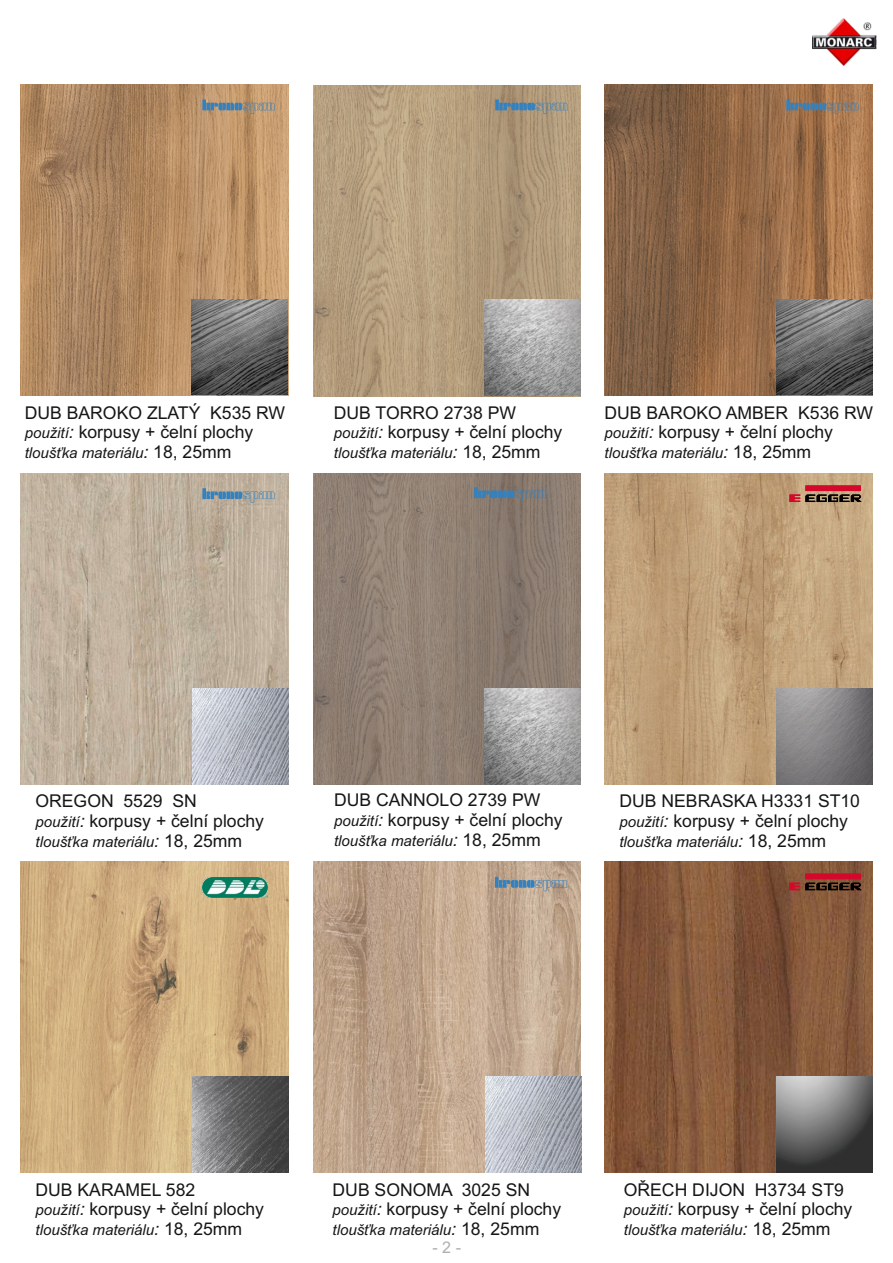
<style>
.page{position:relative;width:893px;height:1263px;background:#fff}
.page>*{position:absolute;margin:0;border:0;box-sizing:border-box;transform-origin:0 0}
.t1{font:17.55px/19.6px "Arial";color:#151616}
.t2{font:16.05px "Arial";color:#afb0b0}
.t3{font:italic 15px "Arial";color:#151616}
.s1{font-style:italic;font-size:15px}
.s2{font-style:italic}
.s3{font-size:17.55px}
.s4{font-style:normal;font-size:17.55px}
</style>
<div class="page">
<img style="left:314px;top:85px;width:267px;height:311px">
<img style="left:313px;top:473px;width:267px;height:311px">
<img style="left:21px;top:862px;width:267px;height:310px">
<img style="left:313px;top:862px;width:268px;height:310px">
<img style="left:21px;top:474px;width:267px;height:310px">
<img style="left:485px;top:1077px;width:96px;height:95px">
<img style="left:193px;top:688px;width:95px;height:96px">
<svg style="left:202px;top:488px;width:73px;height:15px"></svg>
<svg style="left:495px;top:877px;width:72px;height:14px"></svg>
<svg style="left:474px;top:487px;width:72px;height:15px"></svg>
<img style="left:812px;top:19px;width:64px;height:46px">
<img style="left:193px;top:1077px;width:95px;height:95px">
<img style="left:203px;top:877px;width:64px;height:21px">
<img style="left:604px;top:85px;width:268px;height:310px">
<img style="left:21px;top:85px;width:267px;height:310px">
<img style="left:604px;top:474px;width:269px;height:310px">
<img style="left:777px;top:688px;width:95px;height:96px">
<svg style="left:789px;top:485px;width:73px;height:17px"></svg>
<img style="left:604px;top:862px;width:268px;height:310px">
<img style="left:777px;top:1077px;width:95px;height:95px">
<svg style="left:789px;top:874px;width:73px;height:16px"></svg>
<img style="left:191px;top:299px;width:96px;height:96px">
<img style="left:776px;top:299px;width:96px;height:96px">
<svg style="left:786px;top:99px;width:72px;height:15px"></svg>
<svg style="left:495px;top:99px;width:72px;height:15px"></svg>
<svg style="left:202px;top:99px;width:73px;height:15px"></svg>
<img style="left:485px;top:299px;width:95px;height:96px">
<img style="left:485px;top:688px;width:95px;height:96px">
<p class="t1" style="left:25px;top:404px;width:262px">DUB BAROKO ZLATÝ K535 RW <span class="s1">použití</span><span class="s2">:</span> korpusy + čelní plochy</p>
<p class="t3" style="left:25px;top:447px;width:208px">tloušťka materiálu<span class="s3">:</span> <span class="s4">18, 25mm</span></p>
<p class="t1" style="left:334px;top:404px;width:230px">DUB TORRO 2738 PW <span class="s1">použití</span><span class="s2">:</span> korpusy + čelní plochy</p>
<p class="t3" style="left:334px;top:447px;width:208px">tloušťka materiálu<span class="s3">:</span> <span class="s4">18, 25mm</span></p>
<p class="t1" style="left:604px;top:404px;width:270px">DUB BAROKO AMBER K536 RW <span class="s1">použití</span><span class="s2">:</span> korpusy + čelní plochy</p>
<p class="t3" style="left:604px;top:447px;width:208px">tloušťka materiálu<span class="s3">:</span> <span class="s4">18, 25mm</span></p>
<p class="t1" style="left:36px;top:793px;width:230px">OREGON 5529 SN<br><span class="s1">použití</span><span class="s2">:</span> korpusy + čelní plochy</p>
<p class="t3" style="left:36px;top:836px;width:208px">tloušťka materiálu<span class="s3">:</span> <span class="s4">18, 25mm</span></p>
<p class="t1" style="left:334px;top:792px;width:230px">DUB CANNOLO 2739 PW <span class="s1">použití</span><span class="s2">:</span> korpusy + čelní plochy</p>
<p class="t3" style="left:334px;top:835px;width:208px">tloušťka materiálu<span class="s3">:</span> <span class="s4">18, 25mm</span></p>
<p class="t1" style="left:619px;top:793px;width:242px">DUB NEBRASKA H3331 ST10 <span class="s1">použití</span><span class="s2">:</span> korpusy + čelní plochy</p>
<p class="t3" style="left:619px;top:836px;width:208px">tloušťka materiálu<span class="s3">:</span> <span class="s4">18, 25mm</span></p>
<p class="t1" style="left:36px;top:1181px;width:230px">DUB KARAMEL 582<br><span class="s1">použití</span><span class="s2">:</span> korpusy + čelní plochy</p>
<p class="t3" style="left:36px;top:1224px;width:208px">tloušťka materiálu<span class="s3">:</span> <span class="s4">18, 25mm</span></p>
<p class="t1" style="left:333px;top:1181px;width:230px">DUB SONOMA 3025 SN <span class="s1">použití</span><span class="s2">:</span> korpusy + čelní plochy</p>
<p class="t3" style="left:333px;top:1224px;width:208px">tloušťka materiálu<span class="s3">:</span> <span class="s4">18, 25mm</span></p>
<p class="t2" style="left:432px;top:1241px;width:30px">- 2 -</p>
<p class="t1" style="left:624px;top:1181px;width:230px">OŘECH DIJON H3734 ST9 <span class="s1">použití</span><span class="s2">:</span> korpusy + čelní plochy</p>
<p class="t3" style="left:624px;top:1224px;width:208px">tloušťka materiálu<span class="s3">:</span> <span class="s4">18, 25mm</span></p>
</div>
